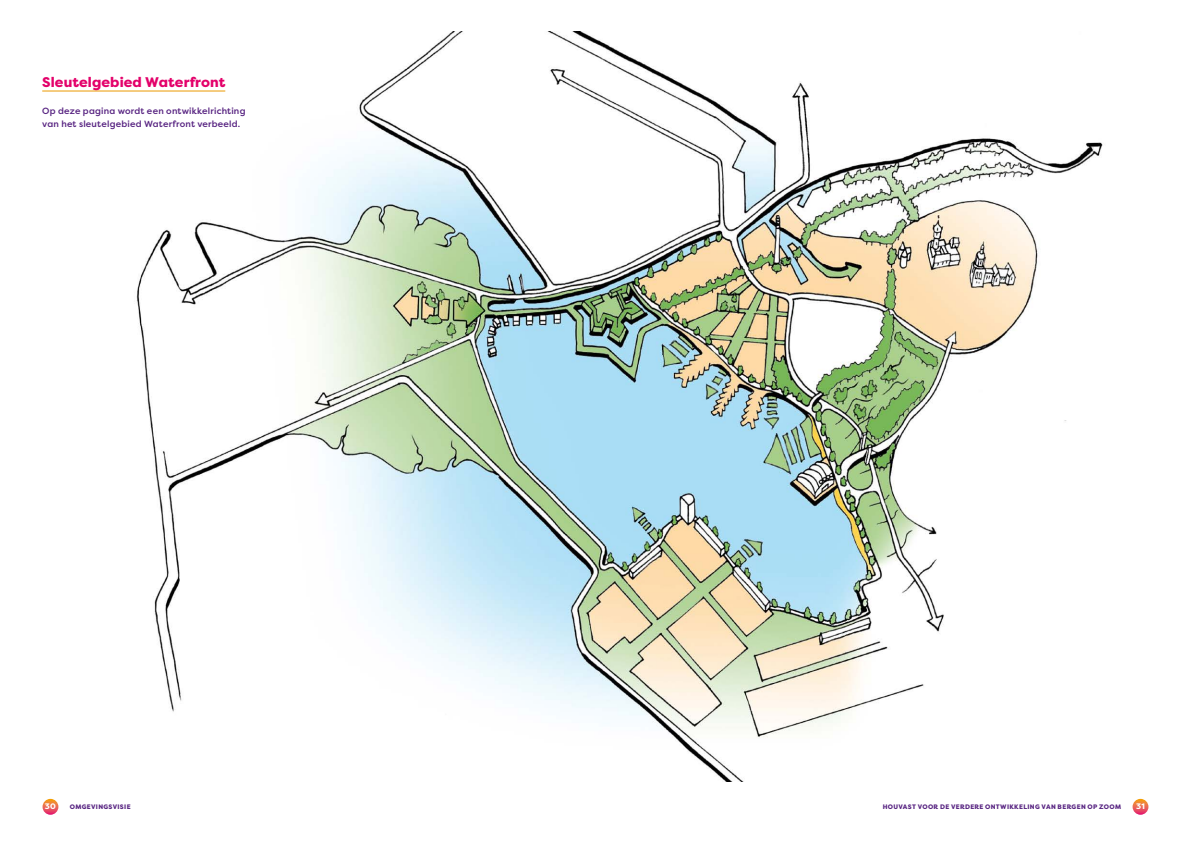
<style>
.page{position:relative;width:1191px;height:842px;background:#fff}
.page>*{position:absolute;margin:0;border:0;box-sizing:border-box;transform-origin:0 0}
.t1{font:800 14px "Filson Pro";letter-spacing:.005em;color:#e3006a}
.t2{font:500 9px/13px "Filson Pro";letter-spacing:.02em;color:#572381}
.t3{font:800 8px "Filson Pro";color:#fff}
.t4{font:800 6.5px "Filson Pro";letter-spacing:.05em;color:#572381}
</style>
<div class="page">
<img style="left:80px;top:31px;width:1023px;height:750px">
<hr style="left:42px;top:91px;width:183px;height:1px;background:#eb9900">
<svg style="left:43px;top:799px;width:15px;height:16px"></svg>
<svg style="left:1132px;top:799px;width:16px;height:16px"></svg>
<h1 class="t1" style="left:42px;top:73px;width:185px">Sleutelgebied Waterfront</h1>
<p class="t2" style="left:42px;top:104px;width:205px">Op deze pagina wordt een ontwikkelrichting van het sleutelgebied Waterfront verbeeld.</p>
<p class="t3" style="left:45px;top:802px;width:13px">30</p>
<p class="t4" style="left:70px;top:803px;width:62px">OMGEVINGSVISIE</p>
<p class="t4" style="left:882px;top:803px;width:240px">HOUVAST VOOR DE VERDERE ONTWIKKELING VAN BERGEN OP ZOOM</p>
<p class="t3" style="left:1136px;top:802px;width:10px">31</p>
</div>
